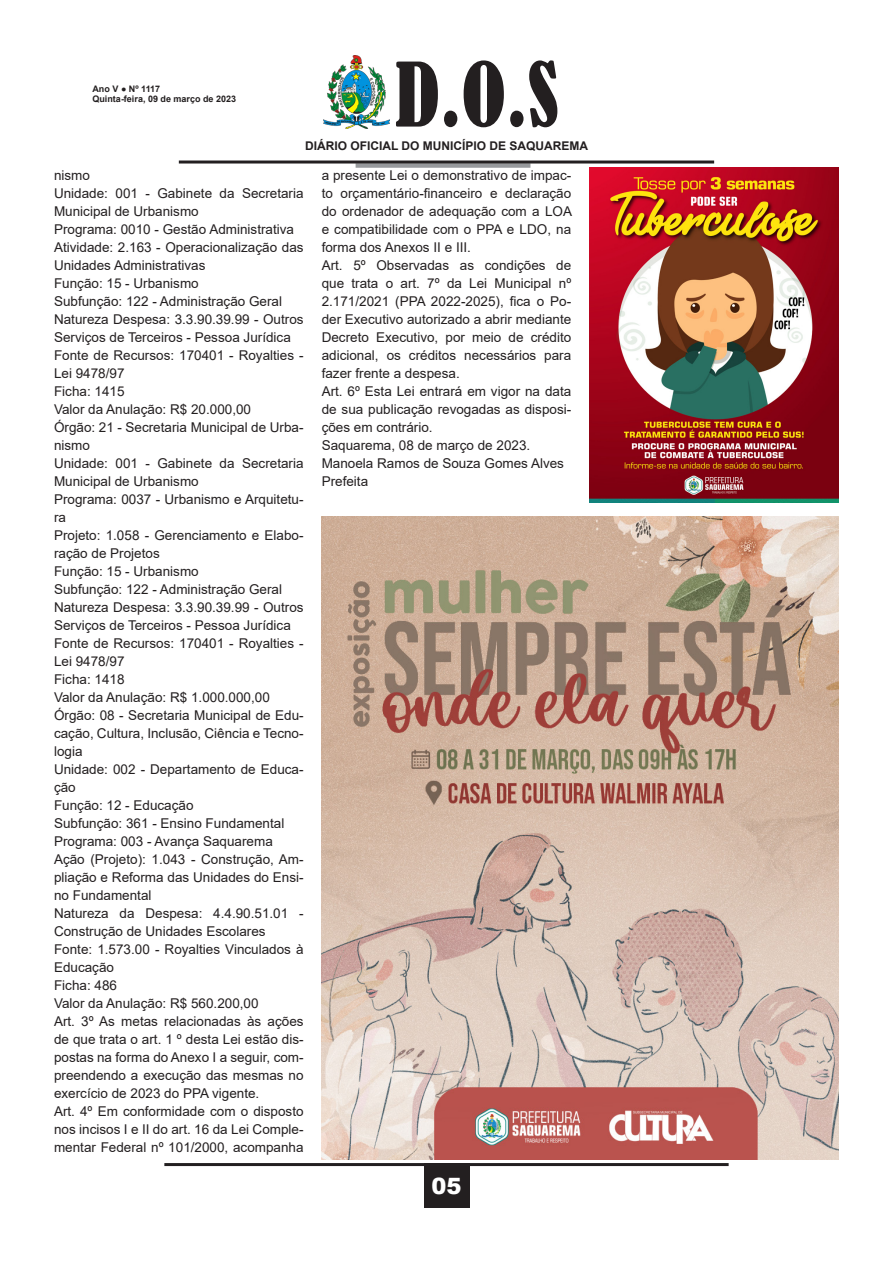
<style>
.page{position:relative;width:893px;height:1263px;background:#fff}
.page>*{position:absolute;margin:0;border:0;box-sizing:border-box;transform-origin:0 0}
.t1{font:condensed 82.5px "Bernard";color:#231f20}
.t2{font:900 22.5px "Arial";color:#fff}
.t3{font:13.5px/18px "Arial";color:#231f20}
.t4{font:700 12px "Arial";color:#231f20}
.t5{font:700 9px/10.8px "Arial";color:#231f20}
</style>
<div class="page">
<hr style="left:164px;top:1163px;width:565px;height:3px;background:#231f20">
<div style="left:424px;top:1163px;width:45px;height:45px;background:#231f20"></div>
<img style="left:324px;top:55px;width:65px;height:73px">
<div style="left:356px;top:163px;width:174px;height:5px;background:#97999c"></div>
<hr style="left:179px;top:161px;width:535px;height:3px;background:#231f20">
<img style="left:322px;top:516px;width:517px;height:644px">
<img style="left:589px;top:168px;width:250px;height:334px">
<p class="t5" style="left:92px;top:83px;width:145px">Ano V ● Nº 1117<br>Quinta-feira, 09 de março de 2023</p>
<h1 class="t1" style="left:395px;top:47px;width:165px">D.O.S</h1>
<p class="t4" style="left:305px;top:137px;width:285px">DIÁRIO OFICIAL DO MUNICÍPIO DE SAQUAREMA</p>
<p class="t3" style="left:54px;top:166px;width:38px">nismo</p>
<p class="t3" style="left:54px;top:184px;width:251px">Unidade: 001 - Gabinete da Secretaria<br>Municipal de Urbanismo</p>
<p class="t3" style="left:54px;top:220px;width:242px">Programa: 0010 - Gestão Administrativa</p>
<p class="t3" style="left:54px;top:238px;width:251px">Atividade: 2.163 - Operacionalização das<br>Unidades Administrativas</p>
<p class="t3" style="left:54px;top:274px;width:146px">Função: 15 - Urbanismo</p>
<p class="t3" style="left:54px;top:292px;width:230px">Subfunção: 122 - Administração Geral</p>
<p class="t3" style="left:54px;top:310px;width:251px">Natureza Despesa: 3.3.90.39.99 - Outros<br>Serviços de Terceiros - Pessoa Jurídica</p>
<p class="t3" style="left:54px;top:346px;width:251px">Fonte de Recursos: 170401 - Royalties -<br>Lei 9478/97</p>
<p class="t3" style="left:54px;top:382px;width:72px">Ficha: 1415</p>
<p class="t3" style="left:54px;top:400px;width:199px">Valor da Anulação: R$ 20.000,00</p>
<p class="t3" style="left:54px;top:418px;width:251px">Órgão: 21 - Secretaria Municipal de Urba&shy;nismo</p>
<p class="t3" style="left:54px;top:454px;width:251px">Unidade: 001 - Gabinete da Secretaria<br>Municipal de Urbanismo</p>
<p class="t3" style="left:54px;top:490px;width:251px">Programa: 0037 - Urbanismo e Arquitetu&shy;ra</p>
<p class="t3" style="left:54px;top:526px;width:251px">Projeto: 1.058 - Gerenciamento e Elabo&shy;ração de Projetos</p>
<p class="t3" style="left:54px;top:562px;width:146px">Função: 15 - Urbanismo</p>
<p class="t3" style="left:54px;top:580px;width:230px">Subfunção: 122 - Administração Geral</p>
<p class="t3" style="left:54px;top:598px;width:251px">Natureza Despesa: 3.3.90.39.99 - Outros<br>Serviços de Terceiros - Pessoa Jurídica</p>
<p class="t3" style="left:54px;top:634px;width:251px">Fonte de Recursos: 170401 - Royalties -<br>Lei 9478/97</p>
<p class="t3" style="left:54px;top:670px;width:72px">Ficha: 1418</p>
<p class="t3" style="left:54px;top:688px;width:217px">Valor da Anulação: R$ 1.000.000,00</p>
<p class="t3" style="left:54px;top:706px;width:251px;text-align:justify">Órgão: 08 - Secretaria Municipal de Edu&shy;cação, Cultura, Inclusão, Ciência e Tecno&shy;logia</p>
<p class="t3" style="left:54px;top:760px;width:251px">Unidade: 002 - Departamento de Educa&shy;ção</p>
<p class="t3" style="left:54px;top:796px;width:141px">Função: 12 - Educação</p>
<p class="t3" style="left:54px;top:814px;width:232px">Subfunção: 361 - Ensino Fundamental</p>
<p class="t3" style="left:54px;top:832px;width:220px">Programa: 003 - Avança Saquarema</p>
<p class="t3" style="left:54px;top:850px;width:251px;text-align:justify">Ação (Projeto): 1.043 - Construção, Am&shy;pliação e Reforma das Unidades do Ensi&shy;no Fundamental</p>
<p class="t3" style="left:54px;top:904px;width:251px">Natureza da Despesa: 4.4.90.51.01 -<br>Construção de Unidades Escolares</p>
<p class="t3" style="left:54px;top:940px;width:251px">Fonte: 1.573.00 - Royalties Vinculados à<br>Educação</p>
<p class="t3" style="left:54px;top:976px;width:65px">Ficha: 486</p>
<p class="t3" style="left:54px;top:994px;width:206px">Valor da Anulação: R$ 560.200,00</p>
<p class="t3" style="left:54px;top:1012px;width:251px;text-align:justify">Art. 3º As metas relacionadas às ações de que trata o art. 1 º desta Lei estão dis&shy;postas na forma do Anexo I a seguir, com&shy;preendendo a execução das mesmas no exercício de 2023 do PPA vigente.</p>
<p class="t3" style="left:54px;top:1102px;width:251px;text-align:justify">Art. 4º Em conformidade com o disposto nos incisos I e II do art. 16 da Lei Comple&shy;mentar Federal nº 101/2000, acompanha</p>
<p class="t3" style="left:322px;top:166px;width:252px;text-align:justify">a presente Lei o demonstrativo de impac&shy;to orçamentário-financeiro e declaração do ordenador de adequação com a LOA e compatibilidade com o PPA e LDO, na forma dos Anexos II e III.</p>
<p class="t3" style="left:322px;top:256px;width:251px;text-align:justify">Art. 5º Observadas as condições de que trata o art. 7º da Lei Municipal nº 2.171/2021 (PPA 2022-2025), fica o Po&shy;der Executivo autorizado a abrir mediante Decreto Executivo, por meio de crédito adicional, os créditos necessários para fazer frente a despesa.</p>
<p class="t3" style="left:322px;top:382px;width:251px;text-align:justify">Art. 6º Esta Lei entrará em vigor na data de sua publicação revogadas as disposi&shy;ções em contrário.</p>
<p class="t3" style="left:322px;top:436px;width:210px">Saquarema, 08 de março de 2023.</p>
<p class="t3" style="left:322px;top:454px;width:244px">Manoela Ramos de Souza Gomes Alves</p>
<p class="t3" style="left:322px;top:472px;width:48px">Prefeita</p>
<h2 class="t2" style="left:431px;top:1170px;width:32px">05</h2>
</div>
